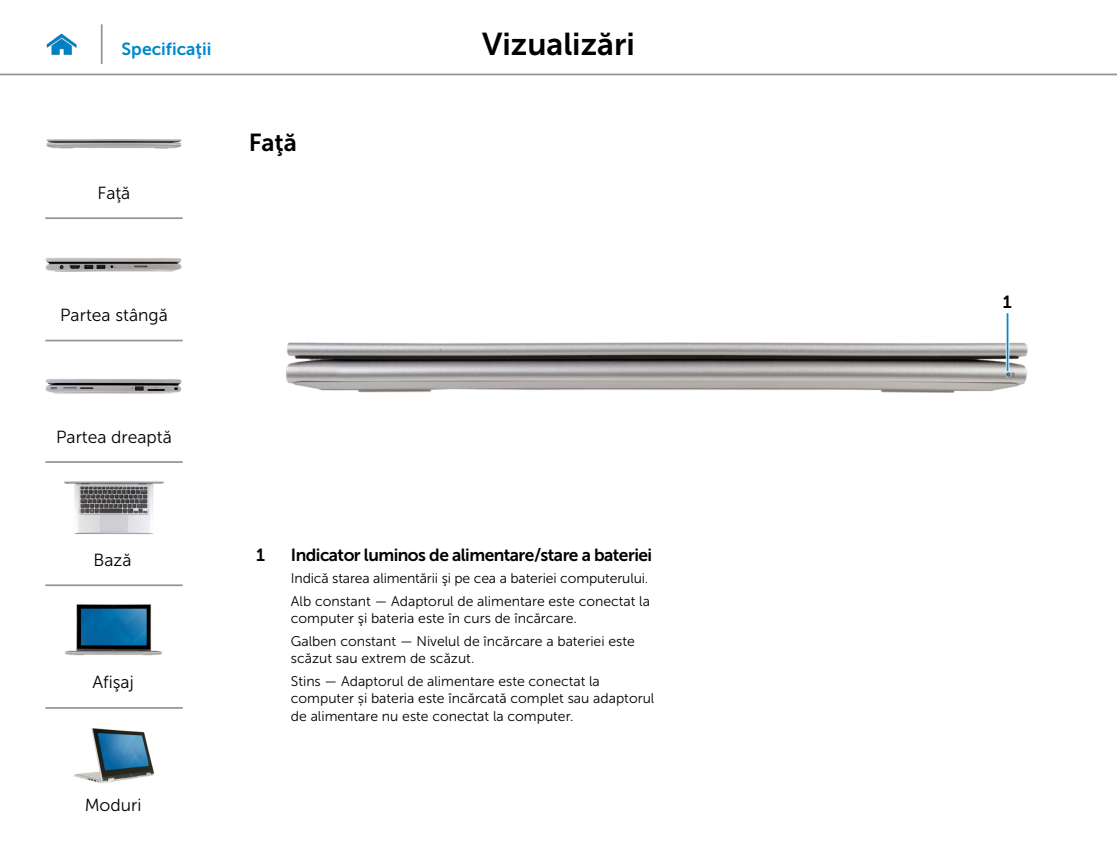
<style>
.page{position:relative;width:1117px;height:844px;background:#fff}
.page>*{position:absolute;margin:0;border:0;box-sizing:border-box;transform-origin:0 0}
.t1{font:31.5px "Museo Sans For Dell 700";color:#000}
.Head2{font:24.5px "Museo Sans For Dell 700";color:#000}
.t2{font:17.5px "Museo Sans For Dell 300";color:#000}
.Callout_Head{font:17.5px "Museo Sans For Dell 700";letter-spacing:-.03em;color:#000}
.Hyperlink{font:17.5px "Museo Sans For Dell 700";color:#0087cc}
.Callout-L{font:17.5px "Museo Sans For Dell 700";color:#000}
.Callout_description{font:14px/17.5px "Museo Sans For Dell 300";color:#000}
</style>
<div class="page">
<hr style="left:0;top:74px;width:1116px;height:1px;background:#939598">
<img style="left:46px;top:33px;width:31px;height:23px">
<img style="left:286px;top:342px;width:742px;height:51px">
<svg style="left:1005px;top:313px;width:4px;height:58px"></svg>
<hr style="left:1006px;top:313px;width:2px;height:58px;background:#0087cc">
<hr style="left:101px;top:24px;width:2px;height:40px;background:#939598">
<img style="left:46px;top:139px;width:136px;height:10px">
<img style="left:45px;top:257px;width:137px;height:15px">
<img style="left:45px;top:379px;width:137px;height:15px">
<img style="left:64px;top:481px;width:100px;height:53px">
<img style="left:65px;top:604px;width:97px;height:51px">
<img style="left:74px;top:728px;width:80px;height:55px">
<hr style="left:45px;top:217px;width:138px;height:2px;background:#939598">
<hr style="left:45px;top:339px;width:138px;height:2px;background:#939598">
<hr style="left:45px;top:461px;width:138px;height:2px;background:#939598">
<hr style="left:45px;top:584px;width:138px;height:2px;background:#939598">
<hr style="left:45px;top:706px;width:138px;height:2px;background:#939598">
<p class="Hyperlink" style="left:122px;top:39px;width:91px">Specificaţii</p>
<h1 class="t1" style="left:482px;top:26px;width:154px">Vizualizări</h1>
<p class="t2" style="left:98px;top:183px;width:34px">Faţă</p>
<p class="t2" style="left:60px;top:305px;width:109px">Partea stângă</p>
<p class="t2" style="left:56px;top:428px;width:117px">Partea dreaptă</p>
<p class="t2" style="left:93px;top:550px;width:40px">Bază</p>
<p class="t2" style="left:92px;top:672px;width:43px">Afişaj</p>
<p class="t2" style="left:85px;top:795px;width:58px">Moduri</p>
<p class="Head2" style="left:249px;top:128px;width:50px">Faţă</p>
<p class="Callout_Head" style="left:256px;top:544px;width:10px">1</p>
<p class="Callout_Head" style="left:291px;top:544px;width:362px">Indicator luminos de alimentare/stare a bateriei</p>
<p class="Callout_description" style="left:291px;top:569px;width:359px">Indică starea alimentării şi pe cea a bateriei computerului.</p>
<p class="Callout_description" style="left:291px;top:592px;width:360px">Alb constant — Adaptorul de alimentare este conectat la computer şi bateria este în curs de încărcare.</p>
<p class="Callout_description" style="left:291px;top:632px;width:345px">Galben constant — Nivelul de încărcare a bateriei este scăzut sau extrem de scăzut.</p>
<p class="Callout_description" style="left:291px;top:672px;width:365px">Stins — Adaptorul de alimentare este conectat la computer și bateria este încărcată complet sau adaptorul de alimentare nu este conectat la computer.</p>
<p class="Callout-L" style="left:1002px;top:292px;width:10px">1</p>
</div>
